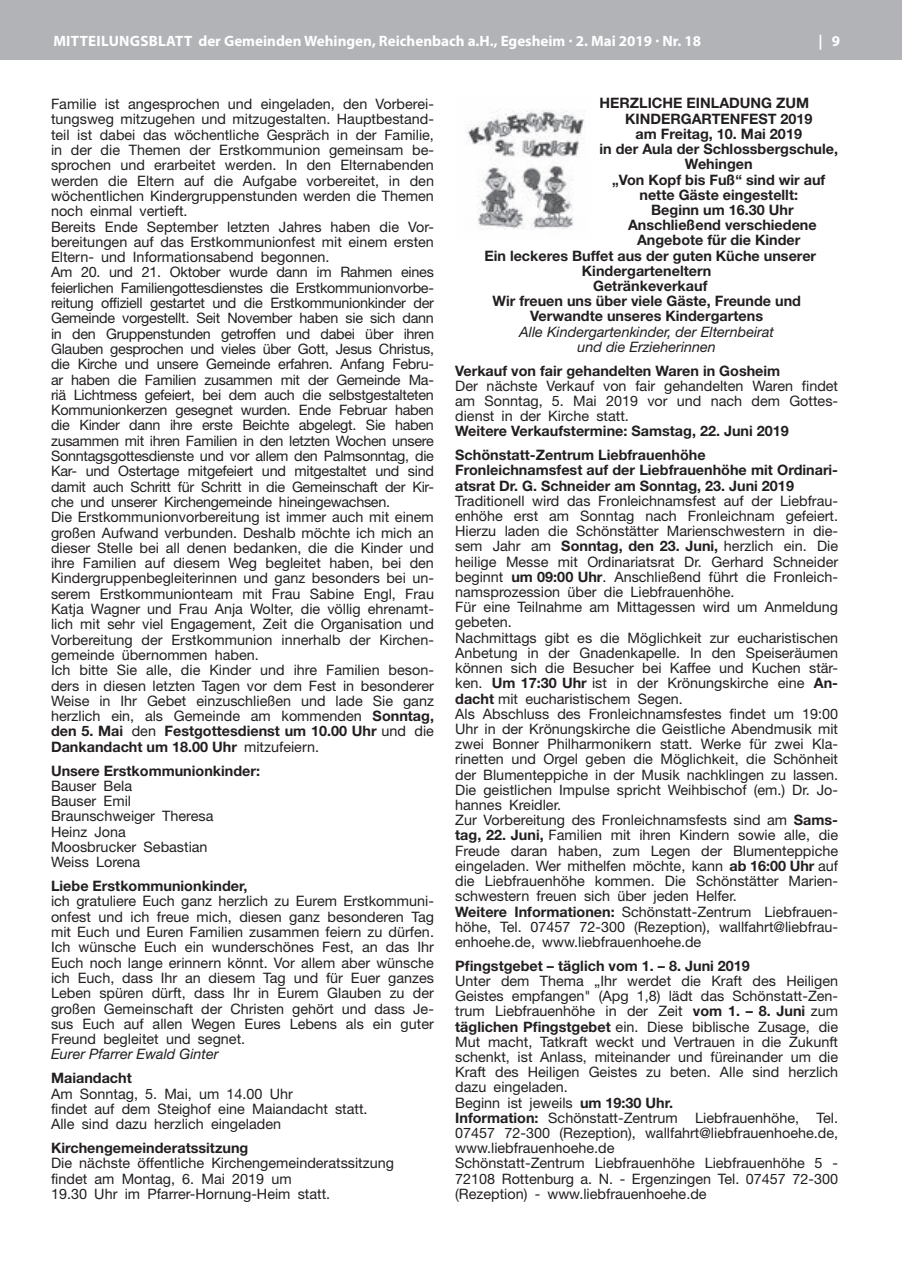
<style>
.page{position:relative;width:902px;height:1280px;background:#fff}
.page>*{position:absolute;margin:0;border:0;box-sizing:border-box;transform-origin:0 0}
.t1{font:700 15px "Myriad Pro";color:#fff}
.t2{font:14.4px/15.3px "Helvetica Neue";color:#231f20}
.t3{font:700 14.4px/23.7px "Helvetica Neue";color:#231f20}
.t4{font:italic 14.4px/15.1px "Helvetica Neue";color:#231f20;text-align:center}
.s1{font-weight:700}
</style>
<div class="page">
<div style="left:0;top:0;width:901px;height:60px;background:#b2b3b7"></div>
<img style="left:467px;top:109px;width:118px;height:121px">
<p class="t1" style="left:53px;top:31px;width:649px">MITTEILUNGSBLATT der Gemeinden Wehingen, Reichenbach a.H., Egesheim · 2. Mai 2019 · Nr. 18</p>
<p class="t1" style="left:818px;top:31px;width:23px">| 9</p>
<p class="t2" style="left:51px;top:96px;width:384px">Familie ist angesprochen und eingeladen, den Vorberei&shy;tungsweg mitzugehen und mitzugestalten. Hauptbestand&shy;teil ist dabei das wöchentliche Gespräch in der Familie, in der die Themen der Erstkommunion gemeinsam be&shy;sprochen und erarbeitet werden. In den Elternabenden werden die Eltern auf die Aufgabe vorbereitet, in den wöchentlichen Kindergruppenstunden werden die Themen noch einmal vertieft.<br>Bereits Ende September letzten Jahres haben die Vor&shy;bereitungen auf das Erstkommunionfest mit einem ersten Eltern- und Informationsabend begonnen.<br>Am 20. und 21. Oktober wurde dann im Rahmen eines feierlichen Familiengottesdienstes die Erstkommunionvorbe&shy;reitung offiziell gestartet und die Erstkommunionkinder der Gemeinde vorgestellt. Seit November haben sie sich dann in den Gruppenstunden getroffen und dabei über ihren Glauben gesprochen und vieles über Gott, Jesus Christus, die Kirche und unsere Gemeinde erfahren. Anfang Febru&shy;ar haben die Familien zusammen mit der Gemeinde Ma&shy;riä Lichtmess gefeiert, bei dem auch die selbstgestalteten Kommunionkerzen gesegnet wurden. Ende Februar haben die Kinder dann ihre erste Beichte abgelegt. Sie haben zusammen mit ihren Familien in den letzten Wochen unsere Sonntagsgottesdienste und vor allem den Palmsonntag, die Kar- und Ostertage mitgefeiert und mitgestaltet und sind damit auch Schritt für Schritt in die Gemeinschaft der Kir&shy;che und unserer Kirchengemeinde hineingewachsen.<br>Die Erstkommunionvorbereitung ist immer auch mit einem großen Aufwand verbunden. Deshalb möchte ich mich an dieser Stelle bei all denen bedanken, die die Kinder und ihre Familien auf diesem Weg begleitet haben, bei den Kindergruppenbegleiterinnen und ganz besonders bei un&shy;serem Erstkommunionteam mit Frau Sabine Engl, Frau Katja Wagner und Frau Anja Wolter, die völlig ehrenamt&shy;lich mit sehr viel Engagement, Zeit die Organisation und Vorbereitung der Erstkommunion innerhalb der Kirchen&shy;gemeinde übernommen haben.<br>Ich bitte Sie alle, die Kinder und ihre Familien beson&shy;ders in diesen letzten Tagen vor dem Fest in besonderer Weise in Ihr Gebet einzuschließen und lade Sie ganz herzlich ein, als Gemeinde am kommenden <span class="s1">Sonntag, den 5. Mai</span> den <span class="s1">Festgottesdienst um 10.00 Uhr</span> und die <span class="s1">Dankandacht um 18.00 Uhr</span> mitzufeiern.</p>
<p class="t3" style="left:51px;top:758px;width:210px">Unsere Erstkommunionkinder:</p>
<p class="t2" style="left:51px;top:778px;width:164px">Bauser Bela<br>Bauser Emil<br>Braunschweiger Theresa<br>Heinz Jona<br>Moosbrucker Sebastian<br>Weiss Lorena</p>
<p class="t3" style="left:51px;top:874px;width:198px">Liebe Erstkommunionkinder,</p>
<p class="t2" style="left:51px;top:893px;width:384px;text-align:justify">ich gratuliere Euch ganz herzlich zu Eurem Erstkommuni&shy;onfest und ich freue mich, diesen ganz besonderen Tag mit Euch und Euren Familien zusammen feiern zu dürfen.<br>Ich wünsche Euch ein wunderschönes Fest, an das Ihr Euch noch lange erinnern könnt. Vor allem aber wünsche ich Euch, dass Ihr an diesem Tag und für Euer ganzes Leben spüren dürft, dass Ihr in Eurem Glauben zu der großen Gemeinschaft der Christen gehört und dass Je&shy;sus Euch auf allen Wegen Eures Lebens als ein guter Freund begleitet und segnet.</p>
<p class="t4" style="left:51px;top:1046px;width:169px">Eurer Pfarrer Ewald Ginter</p>
<p class="t3" style="left:51px;top:1066px;width:82px">Maiandacht</p>
<p class="t2" style="left:51px;top:1085px;width:318px">Am Sonntag, 5. Mai, um 14.00 Uhr<br>findet auf dem Steighof eine Maiandacht statt.<br>Alle sind dazu herzlich eingeladen</p>
<p class="t3" style="left:51px;top:1136px;width:199px">Kirchengemeinderatssitzung</p>
<p class="t2" style="left:51px;top:1155px;width:344px">Die nächste öffentliche Kirchengemeinderatssitzung findet am Montag, 6. Mai 2019 um<br>19.30 Uhr im Pfarrer-Hornung-Heim statt.</p>
<p class="t3" style="left:599px;top:91px;width:211px">HERZLICHE EINLADUNG ZUM</p>
<p class="t3" style="left:625px;top:106px;width:189px">KINDERGARTENFEST 2019</p>
<p class="t3" style="left:635px;top:122px;width:168px">am Freitag, 10. Mai 2019</p>
<p class="t3" style="left:599px;top:137px;width:240px">in der Aula der Schlossbergschule,</p>
<p class="t3" style="left:685px;top:152px;width:69px">Wehingen</p>
<p class="t3" style="left:612px;top:167px;width:215px">„Von Kopf bis Fuß“ sind wir auf</p>
<p class="t3" style="left:639px;top:182px;width:160px">nette Gäste eingestellt:</p>
<p class="t3" style="left:651px;top:198px;width:144px">Beginn um 16.30 Uhr</p>
<p class="t3" style="left:628px;top:213px;width:190px">Anschließend verschiedene</p>
<p class="t3" style="left:637px;top:228px;width:165px">Angebote für die Kinder</p>
<p class="t3" style="left:484px;top:243px;width:333px">Ein leckeres Buffet aus der guten Küche unserer</p>
<p class="t3" style="left:582px;top:258px;width:131px">Kindergarteneltern</p>
<p class="t3" style="left:593px;top:274px;width:116px">Getränkeverkauf</p>
<p class="t3" style="left:492px;top:289px;width:310px">Wir freuen uns über viele Gäste, Freunde und</p>
<p class="t3" style="left:530px;top:304px;width:234px">Verwandte unseres Kindergartens</p>
<p class="t4" style="left:519px;top:324px;width:256px">Alle Kindergartenkinder, der Elternbeirat und die Erzieherinnen</p>
<p class="t3" style="left:455px;top:358px;width:326px">Verkauf von fair gehandelten Waren in Gosheim</p>
<p class="t2" style="left:455px;top:378px;width:384px;text-align:justify">Der nächste Verkauf von fair gehandelten Waren findet am Sonntag, 5. Mai 2019 vor und nach dem Gottes&shy;dienst in der Kirche statt.</p>
<p class="t3" style="left:455px;top:419px;width:335px">Weitere Verkaufstermine: Samstag, 22. Juni 2019<br>Schönstatt-Zentrum Liebfrauenhöhe</p>
<p class="t3" style="left:455px;top:462px;width:384px;line-height:15.1px">Fronleichnamsfest auf der Liebfrauenhöhe mit Ordinari&shy;atsrat Dr. G. Schneider am Sonntag, 23. Juni 2019</p>
<p class="t2" style="left:455px;top:493px;width:384px">Traditionell wird das Fronleichnamsfest auf der Liebfrau&shy;enhöhe erst am Sonntag nach Fronleichnam gefeiert.<br>Hierzu laden die Schönstätter Marienschwestern in die&shy;sem Jahr am <span class="s1">Sonntag, den 23. Juni,</span> herzlich ein. Die heilige Messe mit Ordinariatsrat Dr. Gerhard Schneider beginnt <span class="s1">um 09:00 Uhr</span>. Anschließend führt die Fronleich&shy;namsprozession über die Liebfrauenhöhe.<br>Für eine Teilnahme am Mittagessen wird um Anmeldung gebeten.<br>Nachmittags gibt es die Möglichkeit zur eucharistischen Anbetung in der Gnadenkapelle. In den Speiseräumen können sich die Besucher bei Kaffee und Kuchen stär&shy;ken. <span class="s1">Um 17:30 Uhr</span> ist in der Krönungskirche eine <span class="s1">An&shy;dacht</span> mit eucharistischem Segen.<br>Als Abschluss des Fronleichnamsfestes findet um 19:00<br>Uhr in der Krönungskirche die Geistliche Abendmusik mit zwei Bonner Philharmonikern statt. Werke für zwei Kla&shy;rinetten und Orgel geben die Möglichkeit, die Schönheit der Blumenteppiche in der Musik nachklingen zu lassen.<br>Die geistlichen Impulse spricht Weihbischof (em.) Dr. Jo&shy;hannes Kreidler.<br>Zur Vorbereitung des Fronleichnamsfests sind am <span class="s1">Sams&shy;tag, 22. Juni,</span> Familien mit ihren Kindern sowie alle, die Freude daran haben, zum Legen der Blumenteppiche eingeladen. Wer mithelfen möchte, kann <span class="s1">ab 16:00 Uhr</span> auf die Liebfrauenhöhe kommen. Die Schönstätter Marien&shy;schwestern freuen sich über jeden Helfer.<br><span class="s1">Weitere Informationen:</span> Schönstatt-Zentrum Liebfrauen&shy;höhe, Tel. 07457 72-300 (Rezeption), wallfahrt@liebfrau&shy;enhoehe.de, www.liebfrauenhoehe.de</p>
<p class="t3" style="left:455px;top:953px;width:296px">Pfingstgebet – täglich vom 1. – 8. Juni 2019</p>
<p class="t2" style="left:455px;top:973px;width:384px">Unter dem Thema „Ihr werdet die Kraft des Heiligen Geistes empfangen" (Apg 1,8) lädt das Schönstatt-Zen&shy;trum Liebfrauenhöhe in der Zeit <span class="s1">vom 1. – 8. Juni</span> zum <span class="s1">täglichen Pfingstgebet</span> ein. Diese biblische Zusage, die Mut macht, Tatkraft weckt und Vertrauen in die Zukunft schenkt, ist Anlass, miteinander und füreinander um die Kraft des Heiligen Geistes zu beten. Alle sind herzlich dazu eingeladen.<br>Beginn ist jeweils <span class="s1">um 19:30 Uhr.<br>Information:</span> Schönstatt-Zentrum Liebfrauenhöhe, Tel.<br>07457 72-300 (Rezeption), wallfahrt@liebfrauenhoehe.de, www.liebfrauenhoehe.de<br>Schönstatt-Zentrum Liebfrauenhöhe Liebfrauenhöhe 5 - 72108 Rottenburg a. N. - Ergenzingen Tel. 07457 72-300 (Rezeption) - www.liebfrauenhoehe.de</p>
</div>
